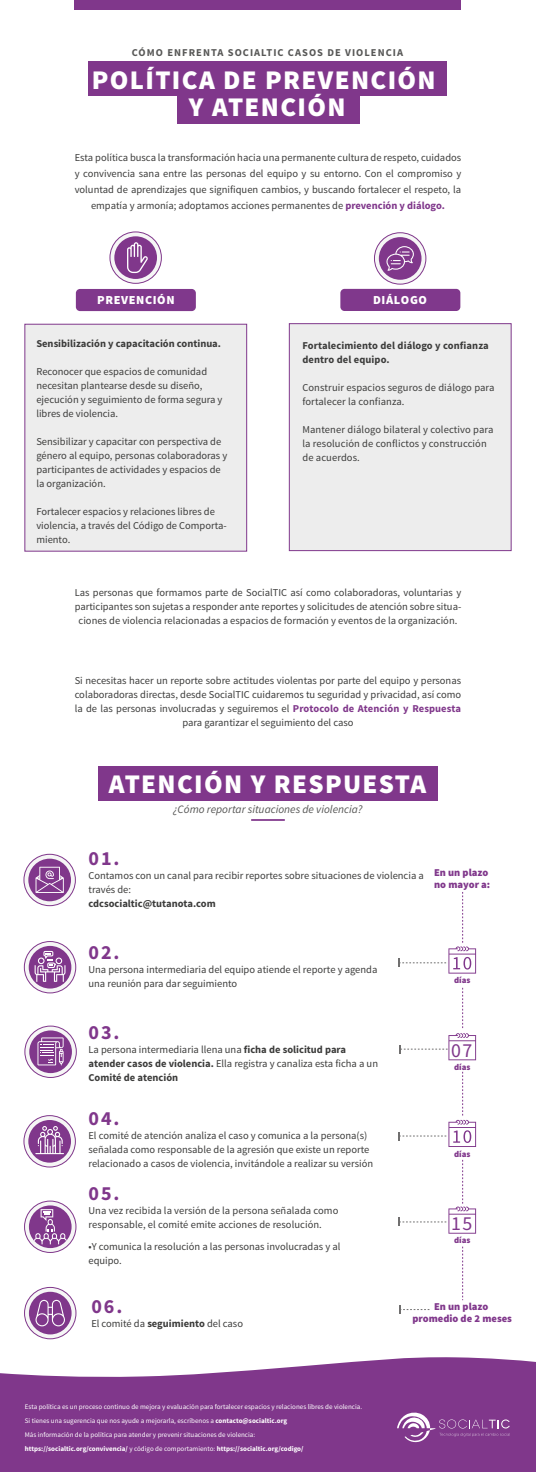
<style>
.page{position:relative;width:536px;height:1472px;background:#fff}
.page>*{position:absolute;margin:0;border:0;box-sizing:border-box;transform-origin:0 0}
.t1{font:900 26.95px/27px "Source Sans Pro";letter-spacing:.05em;color:#fff;text-align:center}
.t2{font:700 20.04px "Source Sans Pro";letter-spacing:.1em;color:#80378b}
.t3{font:19.86px "Source Sans Pro";color:#80378b}
.t4{font:900 12.25px "Source Sans Pro";letter-spacing:.05em;color:#fff}
.t5{font:italic 11.38px "Source Sans Pro";color:#575756}
.t6{font:10.5px/14px "Source Sans Pro";color:#3c3c3b}
.t7{font:700 10.5px/14px "Source Sans Pro";color:#3c3c3b}
.t8{font:900 10.5px/12.2px "Source Sans Pro";color:#80378b}
.t9{font:700 10.5px "Source Sans Pro";letter-spacing:.1em;color:#575756}
.t10{font:900 8.75px "Source Sans Pro";color:#80378b}
.t11{font:7px/14px "Source Sans Pro";color:#fff}
.s1{font-weight:700;color:#80378b}
.s2{font-weight:700}
</style>
<div class="page">
<div style="left:76px;top:289px;width:120px;height:22px;background:#80388c;border-radius:4px"></div>
<svg style="left:110px;top:232px;width:51px;height:51px"></svg>
<div style="left:109px;top:231px;width:53px;height:53px;border:1px solid #80378b;border-radius:50%"></div>
<div style="left:114px;top:236px;width:43px;height:43px;background:#80378b;border-radius:50%"></div>
<svg style="left:0;top:1357px;width:536px;height:115px;fill:#80378b"></svg>
<svg style="left:397px;top:1411px;width:113px;height:32px"></svg>
<div style="left:75px;top:0;width:386px;height:9px;background:#80378b"></div>
<div style="left:176px;top:93px;width:183px;height:31px;background:#80378b"></div>
<div style="left:89px;top:61px;width:358px;height:35px;background:#80378b"></div>
<div style="left:24px;top:324px;width:223px;height:227px;background:#ededed;border:1px solid #80388c"></div>
<div style="left:289px;top:323px;width:222px;height:228px;background:#ededed;border:1px solid #80388c"></div>
<svg style="left:127px;top:242px;width:21px;height:31px"></svg>
<div style="left:98px;top:766px;width:339px;height:34px;background:#80378b"></div>
<hr style="left:251px;top:819px;width:34px;height:2px;background:#80378b">
<svg style="left:374px;top:233px;width:52px;height:51px"></svg>
<div style="left:374px;top:232px;width:52px;height:52px;border:1px solid #80378b;border-radius:50%"></div>
<div style="left:378px;top:237px;width:43px;height:43px;background:#80378b;border-radius:50%"></div>
<div style="left:340px;top:289px;width:120px;height:22px;background:#80388c;border-radius:4px"></div>
<svg style="left:386px;top:246px;width:28px;height:25px"></svg>
<svg style="left:399px;top:1305px;width:31px;height:8px"></svg>
<svg style="left:462px;top:1246px;width:1px;height:54px"></svg>
<svg style="left:398px;top:1160px;width:78px;height:73px"></svg>
<svg style="left:398px;top:1071px;width:78px;height:76px"></svg>
<svg style="left:399px;top:988px;width:77px;height:72px"></svg>
<svg style="left:398px;top:892px;width:78px;height:81px"></svg>
<svg style="left:24px;top:854px;width:51px;height:51px"></svg>
<div style="left:24px;top:854px;width:52px;height:52px;border:1px solid #80378b;border-radius:50%"></div>
<div style="left:28px;top:858px;width:43px;height:43px;background:#80378b;border-radius:50%"></div>
<svg style="left:36px;top:866px;width:28px;height:27px"></svg>
<svg style="left:24px;top:941px;width:52px;height:52px"></svg>
<div style="left:24px;top:941px;width:52px;height:52px;border:1px solid #80378b;border-radius:50%"></div>
<div style="left:29px;top:946px;width:42px;height:42px;background:#80378b;border-radius:50%"></div>
<svg style="left:35px;top:951px;width:30px;height:31px"></svg>
<svg style="left:24px;top:1115px;width:51px;height:52px"></svg>
<div style="left:24px;top:1115px;width:52px;height:52px;border:1px solid #80378b;border-radius:50%"></div>
<div style="left:28px;top:1120px;width:43px;height:42px;background:#80378b;border-radius:50%"></div>
<svg style="left:35px;top:1126px;width:29px;height:28px"></svg>
<svg style="left:25px;top:1026px;width:51px;height:51px"></svg>
<div style="left:24px;top:1025px;width:53px;height:53px;border:1px solid #80378b;border-radius:50%"></div>
<div style="left:29px;top:1030px;width:43px;height:43px;background:#80378b;border-radius:50%"></div>
<svg style="left:37px;top:1037px;width:27px;height:28px"></svg>
<svg style="left:25px;top:1201px;width:51px;height:51px"></svg>
<div style="left:24px;top:1200px;width:52px;height:53px;border:1px solid #80378b;border-radius:50%"></div>
<svg style="left:29px;top:1205px;width:43px;height:43px"></svg>
<svg style="left:33px;top:1209px;width:34px;height:35px"></svg>
<svg style="left:25px;top:1287px;width:51px;height:51px"></svg>
<div style="left:24px;top:1287px;width:52px;height:52px;border:1px solid #80378b;border-radius:50%"></div>
<div style="left:29px;top:1291px;width:43px;height:43px;background:#80378b;border-radius:50%"></div>
<svg style="left:35px;top:1299px;width:30px;height:27px"></svg>
<p class="t9" style="left:132px;top:46px;width:273px">CÓMO ENFRENTA SOCIALTIC CASOS DE VIOLENCIA</p>
<h1 class="t1" style="left:92px;top:68px;width:345px">POLÍTICA DE PREVENCIÓN<br>Y ATENCIÓN</h1>
<p class="t6" style="left:75px;top:150px;width:388px;line-height:15.8px;text-align:center">Esta política busca la transformación hacia una permanente cultura de respeto, cuidados y convivencia sana entre las personas del equipo y su entorno. Con el compromiso y voluntad de aprendizajes que signifiquen cambios, y buscando fortalecer el respeto, la empatía y armonía; adoptamos acciones permanentes de <span class="s1">prevención y diálogo.</span></p>
<p class="t4" style="left:97px;top:292px;width:79px">PREVENCIÓN</p>
<p class="t4" style="left:373px;top:292px;width:55px">DIÁLOGO</p>
<p class="t7" style="left:36px;top:337px;width:186px">Sensibilización y capacitación continua.</p>
<p class="t6" style="left:36px;top:364px;width:187px">Reconocer que espacios de comunidad necesitan plantearse desde su diseño, ejecución y seguimiento de forma segura y libres de violencia.</p>
<p class="t6" style="left:36px;top:434px;width:192px">Sensibilizar y capacitar con perspectiva de género al equipo, personas colaboradoras y participantes de actividades y espacios de la organización.</p>
<p class="t6" style="left:36px;top:504px;width:192px">Fortalecer espacios y relaciones libres de violencia, a través del Código de Comporta&shy;miento.</p>
<p class="t7" style="left:302px;top:339px;width:188px">Fortalecimiento del diálogo y confianza dentro del equipo.</p>
<p class="t6" style="left:302px;top:381px;width:193px">Construir espacios seguros de diálogo para fortalecer la confianza.</p>
<p class="t6" style="left:302px;top:423px;width:192px">Mantener diálogo bilateral y colectivo para la resolución de conflictos y construcción de acuerdos.</p>
<p class="t6" style="left:75px;top:586px;width:388px;text-align:center">Las personas que formamos parte de SocialTIC así como colaboradoras, voluntarias y participantes son sujetas a responder ante reportes y solicitudes de atención sobre situa&shy;ciones de violencia relacionadas a espacios de formación y eventos de la organización.</p>
<p class="t6" style="left:75px;top:674px;width:388px;text-align:center">Si necesitas hacer un reporte sobre actitudes violentas por parte del equipo y personas colaboradoras directas, desde SocialTIC cuidaremos tu seguridad y privacidad, así como la de las personas involucradas y seguiremos el <span class="s1">Protocolo de Atención y Respuesta </span>para garantizar el seguimiento del caso</p>
<h1 class="t1" style="left:109px;top:772px;width:319px">ATENCIÓN Y RESPUESTA</h1>
<p class="t5" style="left:173px;top:802px;width:191px">¿Cómo reportar situaciones de violencia?</p>
<h2 class="t2" style="left:88px;top:845px;width:33px">01.</h2>
<p class="t6" style="left:88px;top:869px;width:337px">Contamos con un canal para recibir reportes sobre situaciones de violencia a través de:</p>
<p class="t7" style="left:88px;top:897px;width:129px">cdcsocialtic@tutanota.com</p>
<p class="t8" style="left:434px;top:867px;width:58px">En un plazo no mayor a:</p>
<h2 class="t2" style="left:88px;top:939px;width:33px">02.</h2>
<p class="t6" style="left:88px;top:962px;width:290px">Una persona intermediaria del equipo atiende el reporte y agenda una reunión para dar seguimiento</p>
<p class="t10" style="left:454px;top:974px;width:18px">días</p>
<h2 class="t2" style="left:88px;top:1019px;width:33px">03.</h2>
<p class="t6" style="left:88px;top:1042px;width:291px">La persona intermediaria llena una <span class="s2">ficha de solicitud para atender casos de violencia.</span> Ella registra y canaliza esta ficha a un<br><span class="s2">Comité de atención</span></p>
<h3 class="t3" style="left:451px;top:1038px;width:23px">07</h3>
<p class="t10" style="left:454px;top:1061px;width:18px">días</p>
<h2 class="t2" style="left:88px;top:1105px;width:33px">04.</h2>
<p class="t6" style="left:88px;top:1129px;width:286px">El comité de atención analiza el caso y comunica a la persona(s) señalada como responsable de la agresión que existe un reporte relacionado a casos de violencia, invitándole a realizar su versión</p>
<h2 class="t2" style="left:88px;top:1180px;width:33px">05.</h2>
<p class="t6" style="left:88px;top:1204px;width:251px">Una vez recibida la versión de la persona señalada como responsable, el comité emite acciones de resolución.</p>
<p class="t6" style="left:88px;top:1239px;width:253px">•Y comunica la resolución a las personas involucradas y al equipo.</p>
<h2 class="t2" style="left:91px;top:1293px;width:33px">06.</h2>
<p class="t6" style="left:91px;top:1316px;width:153px">El comité da <span class="s2">seguimiento</span> del caso</p>
<p class="t11" style="left:25px;top:1399px;width:339px">Esta política es un proceso continuo de mejora y evaluación para fortalecer espacios y relaciones libres de violencia.<br>Si tienes una sugerencia que nos ayude a mejorarla, escríbenos a <span class="s2">contacto@socialtic.org<br></span>Más información de la política para atender y prevenir situaciones de violencia:<br><span class="s2">https://socialtic.org/convivencia/</span> y código de comportamiento: <span class="s2">https://socialtic.org/codigo/</span></p>
<p class="t10" style="left:454px;top:1148px;width:18px">días</p>
<h3 class="t3" style="left:451px;top:1211px;width:23px">15</h3>
<p class="t10" style="left:454px;top:1234px;width:18px">días</p>
<p class="t8" style="left:412px;top:1300px;width:101px;text-align:center">En un plazo promedio de 2 meses</p>
</div>
